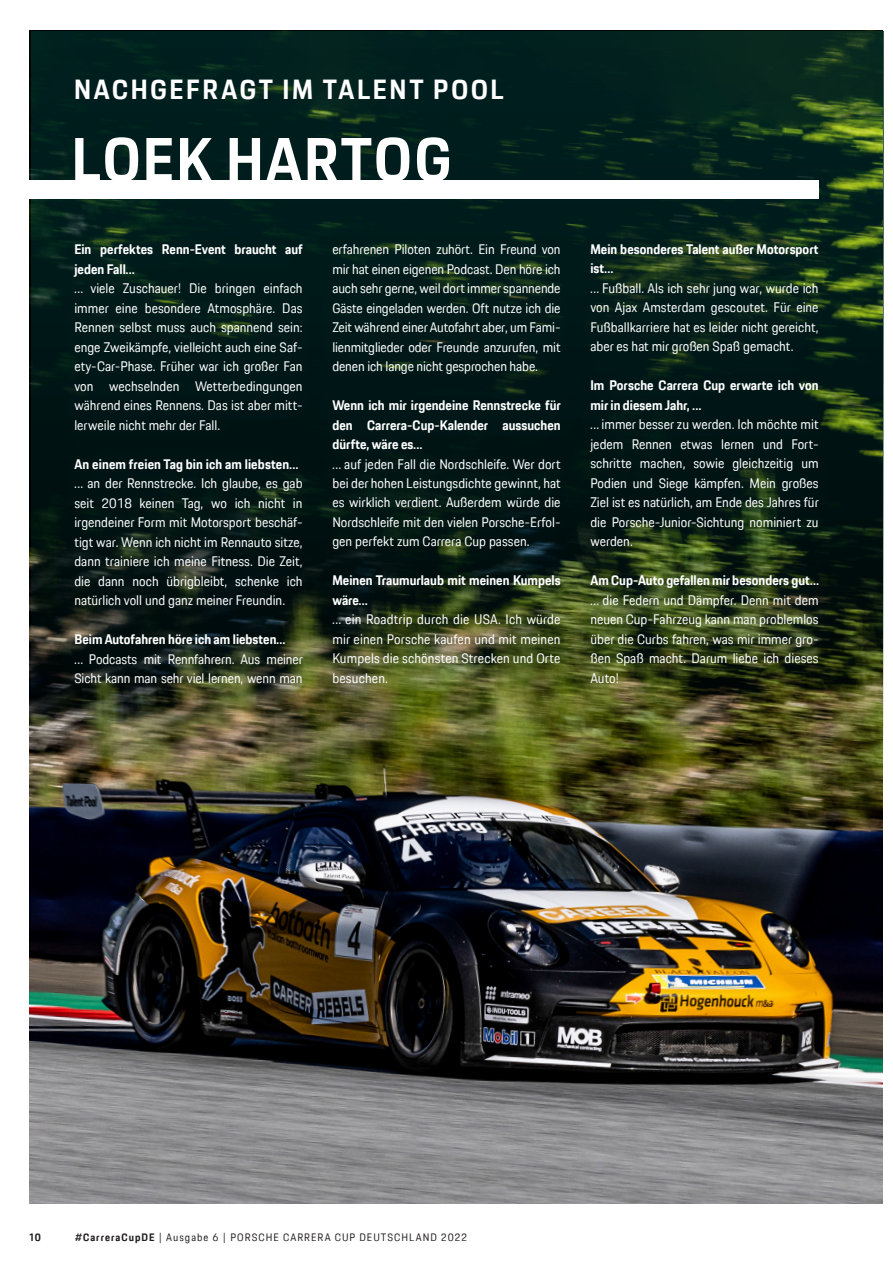
<style>
.page{position:relative;width:893px;height:1263px;background:#fff}
.page>*{position:absolute;margin:0;border:0;box-sizing:border-box;transform-origin:0 0}
.t1{font:700 60px "Porsche Next TT";letter-spacing:.04em;color:#fff}
.t2{font:700 27px "Porsche Next TT";letter-spacing:.1em;color:#fff}
.t3{font:13.5px/19.5px "Porsche Next TT";color:#fff;text-align:justify}
.t4{font:700 13.5px/19.5px "Porsche Next TT";color:#fff}
.t5{font:10.5px "Porsche Next TT";letter-spacing:.1em;color:#231f20}
.t6{font:700 10.5px "Porsche Next TT";color:#231f20}
.s1{font-weight:700}
</style>
<div class="page">
<img style="left:30px;top:31px;width:852px;height:1172px">
<img style="left:31px;top:31px;width:852px;height:737px">
<svg style="left:45px;top:215px;width:802px;height:498px;background:#112418"></svg>
<div style="left:0;top:181px;width:819px;height:18px;background:#fff"></div>
<h2 class="t2" style="left:74px;top:71px;width:431px">NACHGEFRAGT IM TALENT POOL</h2>
<h1 class="t1" style="left:72px;top:119px;width:381px">LOEK HARTOG</h1>
<p class="t4" style="left:74px;top:240px;width:230px">Ein perfektes Renn-Event braucht auf jeden Fall…</p>
<p class="t3" style="left:74px;top:279px;width:230px">… viele Zuschauer! Die bringen einfach immer eine besondere Atmosphäre. Das Rennen selbst muss auch spannend sein: enge Zweikämpfe, vielleicht auch eine Saf&shy;ety-Car-Phase. Früher war ich großer Fan von wechselnden Wetterbedingungen während eines Rennens. Das ist aber mitt&shy;lerweile nicht mehr der Fall.</p>
<p class="t4" style="left:74px;top:454px;width:225px">An einem freien Tag bin ich am liebsten…</p>
<p class="t3" style="left:74px;top:473px;width:230px">… an der Rennstrecke. Ich glaube, es gab seit 2018 keinen Tag, wo ich nicht in irgendeiner Form mit Motorsport beschäf&shy;tigt war. Wenn ich nicht im Rennauto sitze, dann trainiere ich meine Fitness. Die Zeit, die dann noch übrigbleibt, schenke ich natürlich voll und ganz meiner Freundin.</p>
<p class="t4" style="left:74px;top:629px;width:212px">Beim Autofahren höre ich am liebsten…</p>
<p class="t3" style="left:74px;top:649px;width:230px">… Podcasts mit Rennfahrern. Aus meiner<br>Sicht kann man sehr viel lernen, wenn man</p>
<p class="t3" style="left:332px;top:239px;width:230px">erfahrenen Piloten zuhört. Ein Freund von mir hat einen eigenen Podcast. Den höre ich auch sehr gerne, weil dort immer spannende Gäste eingeladen werden. Oft nutze ich die Zeit während einer Autofahrt aber, um Fami&shy;lienmitglieder oder Freunde anzurufen, mit denen ich lange nicht gesprochen habe.</p>
<p class="t4" style="left:332px;top:395px;width:230px;text-align:justify">Wenn ich mir irgendeine Rennstrecke für den Carrera-Cup-Kalender aussuchen dürfte, wäre es…</p>
<p class="t3" style="left:332px;top:454px;width:230px">… auf jeden Fall die Nordschleife. Wer dort bei der hohen Leistungsdichte gewinnt, hat es wirklich verdient. Außerdem würde die Nordschleife mit den vielen Porsche-Erfol&shy;gen perfekt zum Carrera Cup passen.</p>
<p class="t4" style="left:332px;top:571px;width:230px">Meinen Traumurlaub mit meinen Kumpels wäre…</p>
<p class="t3" style="left:332px;top:610px;width:230px">… ein Roadtrip durch die USA. Ich würde mir einen Porsche kaufen und mit meinen Kumpels die schönsten Strecken und Orte besuchen.</p>
<p class="t4" style="left:590px;top:239px;width:230px">Mein besonderes Talent außer Motorsport ist…</p>
<p class="t3" style="left:590px;top:278px;width:230px">… Fußball. Als ich sehr jung war, wurde ich von Ajax Amsterdam gescoutet. Für eine Fußballkarriere hat es leider nicht gereicht, aber es hat mir großen Spaß gemacht.</p>
<p class="t4" style="left:590px;top:376px;width:230px">Im Porsche Carrera Cup erwarte ich von mir in diesem Jahr, …</p>
<p class="t3" style="left:590px;top:415px;width:230px">… immer besser zu werden. Ich möchte mit jedem Rennen etwas lernen und Fort&shy;schritte machen, sowie gleichzeitig um Podien und Siege kämpfen. Mein großes Ziel ist es natürlich, am Ende des Jahres für die Porsche-Junior-Sichtung nominiert zu werden.</p>
<p class="t4" style="left:590px;top:571px;width:230px">Am Cup-Auto gefallen mir besonders gut…</p>
<p class="t3" style="left:590px;top:590px;width:230px">… die Federn und Dämpfer. Denn mit dem neuen Cup-Fahrzeug kann man problemlos über die Curbs fahren, was mir immer gro&shy;ßen Spaß macht. Darum liebe ich dieses Auto!</p>
<p class="t6" style="left:30px;top:1230px;width:13px">10</p>
<p class="t5" style="left:75px;top:1230px;width:393px"><span class="s1">#CarreraCupDE</span> | Ausgabe 6 | PORSCHE CARRERA CUP DEUTSCHLAND 2022</p>
</div>
